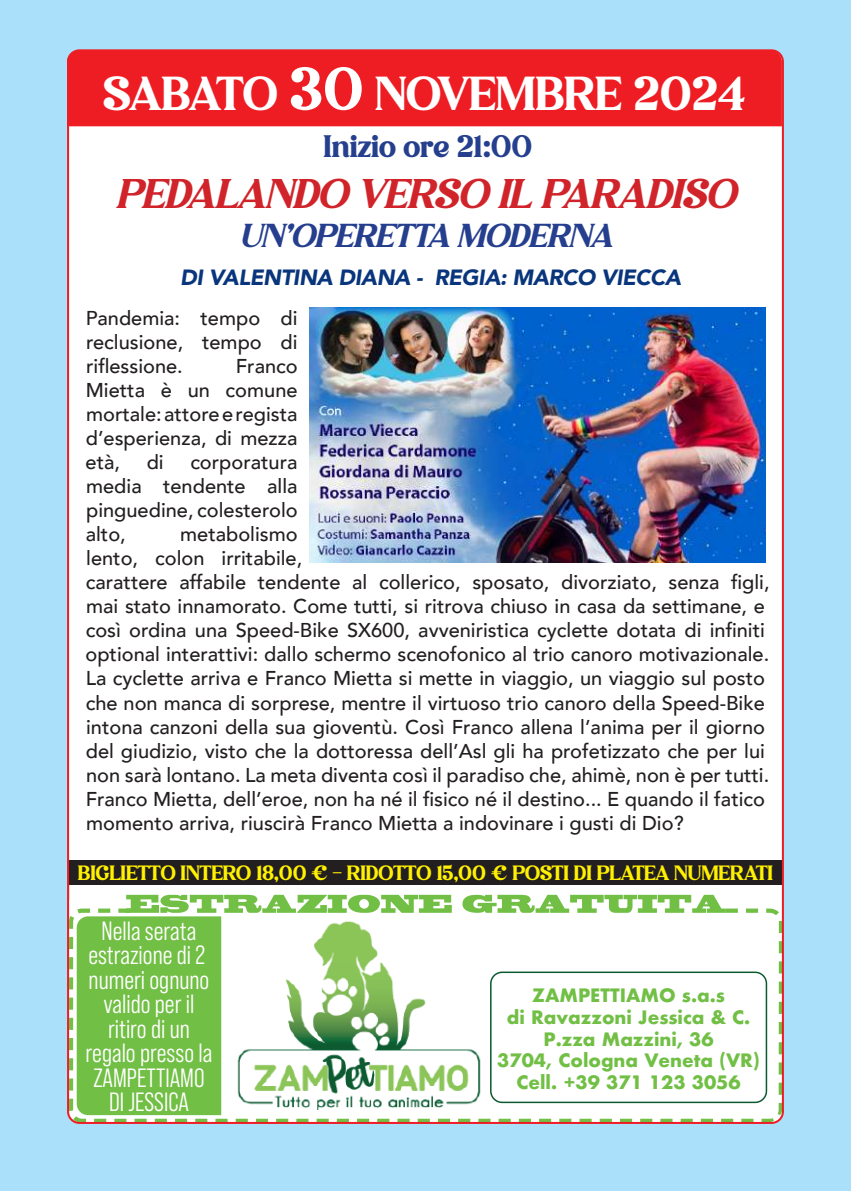
<style>
.page{position:relative;width:851px;height:1191px;background:#fff}
.page>*{position:absolute;margin:0;border:0;box-sizing:border-box;transform-origin:0 0}
.t1{font:46px "Avigea";color:#fff}
.t2{font:italic 40px "Avigea";color:#d1232a}
.t3{font:italic 32px "Avigea";color:#253f8e}
.t4{font:30px "Avigea";color:#253f8e}
.t5{font:26.4px/24.4px "Bebas Neue Pro Middle";color:#fff;text-align:center}
.t6{font:italic 900 22px "Avenir";letter-spacing:-.02em;color:#08357c}
.t7{font:500 20px/24px "Avenir";color:#231f20;text-align:justify}
.t8{font:20px "Avigea";color:#fff101}
.t9{font:700 18px/21.6px "Futura";color:#71bf44;text-align:center}
.s1{font-size:58px}
</style>
<div class="page">
<div style="left:0;top:0;width:850px;height:1191px;background:#aae0f9"></div>
<div style="left:68px;top:50px;width:714px;height:1073px;background:#fff;border-radius:11px"></div>
<div style="left:70px;top:50px;width:711px;height:76px;background:#ee1d23"></div>
<div style="left:69px;top:860px;width:712px;height:40px;background:#231f20"></div>
<svg style="left:70px;top:885px;width:712px;height:237px"></svg>
<svg style="left:77px;top:894px;width:374px;height:221px"></svg>
<svg style="left:462px;top:894px;width:263px;height:18px"></svg>
<div style="left:490px;top:971px;width:277px;height:132px;border:1px solid #0c5a30;border-radius:11px"></div>
<img style="left:310px;top:307px;width:455px;height:255px">
<h1 class="t1" style="left:103px;top:65px;width:644px">SABATO <span class="s1">30</span> NOVEMBRE 2024</h1>
<h3 class="t4" style="left:323px;top:128px;width:210px">Inizio ore 21:00</h3>
<h2 class="t2" style="left:116px;top:169px;width:620px">PEDALANDO VERSO IL PARADISO</h2>
<h3 class="t3" style="left:239px;top:216px;width:374px">UN’OPERETTA MODERNA</h3>
<p class="t6" style="left:180px;top:259px;width:502px">DI VALENTINA DIANA - REGIA: MARCO VIECCA</p>
<p class="t7" style="left:86px;top:305px;width:213px">Pandemia: tempo di reclusione, tempo di riflessione.</p>
<p class="t7" style="left:86px;top:353px;width:213px;text-indent:150px">Franco Mietta è un comune mortale: attore e regista d’esperienza, di mezza età,</p>
<p class="t7" style="left:147px;top:449px;width:19px">di</p>
<p class="t7" style="left:86px;top:449px;width:213px;text-indent:104px">corporatura media tendente alla pinguedine, colesterolo alto,</p>
<p class="t7" style="left:85px;top:521px;width:685px;text-align:left;text-indent:95px">metabolismo<br>lento, colon irritabile,<br>carattere affabile tendente al collerico, sposato, divorziato, senza figli, mai stato innamorato. Come tutti, si ritrova chiuso in casa da settimane, e così ordina una Speed-Bike SX600, avveniristica cyclette dotata di infiniti optional interattivi: dallo schermo scenofonico al trio canoro motivazionale.<br>La cyclette arriva e Franco Mietta si mette in viaggio, un viaggio sul posto che non manca di sorprese, mentre il virtuoso trio canoro della Speed-Bike intona canzoni della sua gioventù. Così Franco allena l’anima per il giorno del giudizio, visto che la dottoressa dell’Asl gli ha profetizzato che per lui non sarà lontano. La meta diventa così il paradiso che, ahimè, non è per tutti.<br>Franco Mietta, dell’eroe, non ha né il fisico né il destino... E quando il fatico momento arriva, riuscirà Franco Mietta a indovinare i gusti di Dio?</p>
<p class="t8" style="left:78px;top:861px;width:696px">BIGLIETTO INTERO 18,00 € - RIDOTTO 15,00 € POSTI DI PLATEA NUMERATI</p>
<h3 class="t5" style="left:86px;top:918px;width:128px">Nella serata estrazione di 2 numeri ognuno valido per il ritiro di un regalo presso la<br>ZAMPETTIAMO<br>DI JESSICA</h3>
<p class="t9" style="left:497px;top:984px;width:264px">ZAMPETTIAMO s.a.s<br>di Ravazzoni Jessica &amp; C.<br>P.zza Mazzini, 36<br>3704, Cologna Veneta (VR)<br>Cell. +39 371 123 3056</p>
</div>
